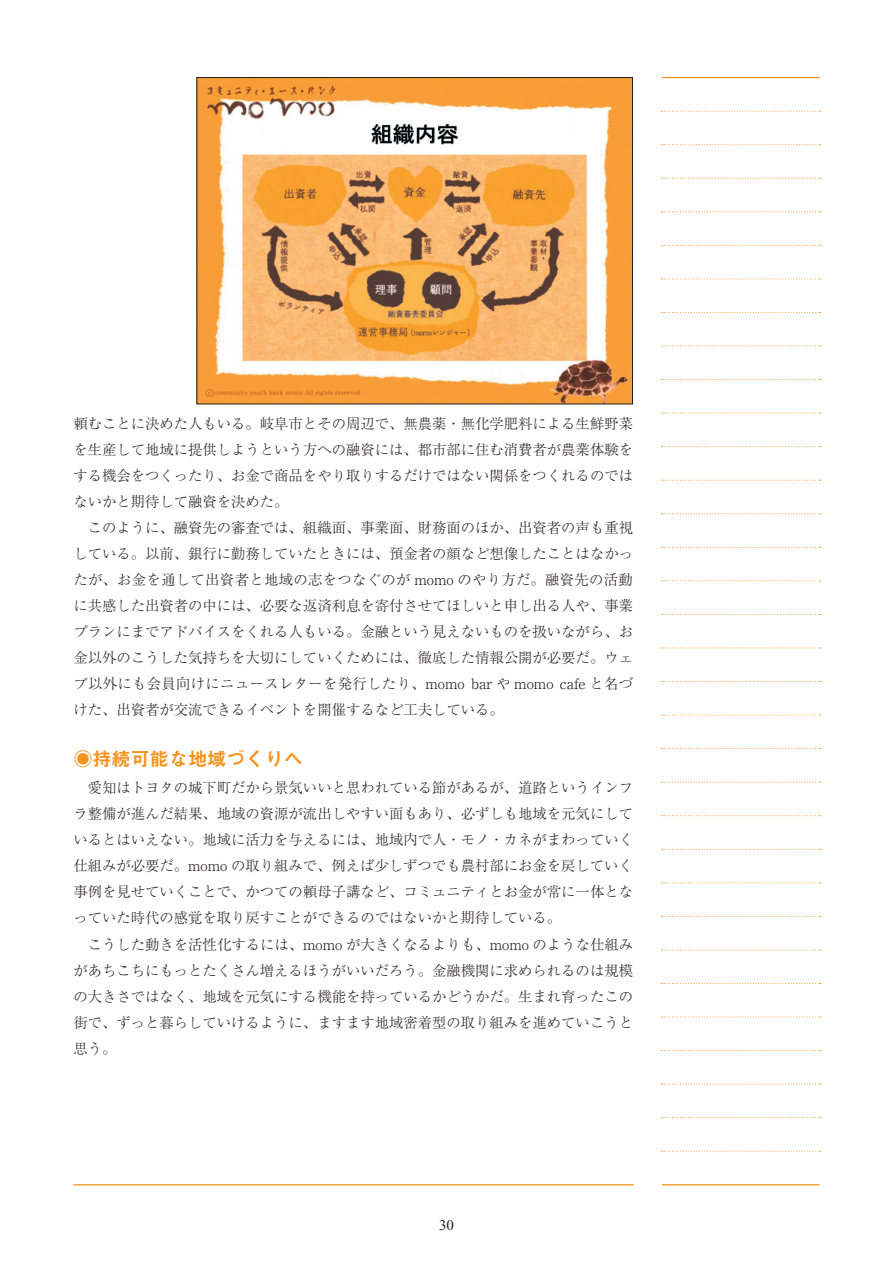
<style>
.page{position:relative;width:893px;height:1263px;background:#fff}
.page>*{position:absolute;margin:0;border:0;box-sizing:border-box;transform-origin:0 0}
.t1{font:19.2px "Midashi Go Pro MB31";color:#f7931d}
.t2{font:14.85px "Times New Roman";color:#231f20}
.t3{font:300 14.4px/26.1px "Ryumin Pro";color:#231f20;text-align:justify}
</style>
<div class="page">
<hr style="left:662px;top:1184px;width:158px;height:1px;background:#f7931d">
<svg style="left:662px;top:1151px;width:159px;height:1px"></svg>
<svg style="left:662px;top:1117px;width:159px;height:1px"></svg>
<svg style="left:662px;top:1084px;width:159px;height:1px"></svg>
<svg style="left:662px;top:1050px;width:159px;height:1px"></svg>
<svg style="left:662px;top:1016px;width:159px;height:1px"></svg>
<svg style="left:662px;top:983px;width:159px;height:1px"></svg>
<svg style="left:662px;top:949px;width:159px;height:1px"></svg>
<svg style="left:662px;top:916px;width:159px;height:1px"></svg>
<svg style="left:662px;top:882px;width:159px;height:1px"></svg>
<svg style="left:662px;top:849px;width:159px;height:1px"></svg>
<svg style="left:662px;top:815px;width:159px;height:1px"></svg>
<svg style="left:662px;top:782px;width:159px;height:1px"></svg>
<svg style="left:662px;top:748px;width:159px;height:1px"></svg>
<svg style="left:662px;top:715px;width:159px;height:1px"></svg>
<svg style="left:662px;top:681px;width:159px;height:1px"></svg>
<svg style="left:662px;top:647px;width:159px;height:1px"></svg>
<svg style="left:662px;top:614px;width:159px;height:1px"></svg>
<svg style="left:662px;top:580px;width:159px;height:1px"></svg>
<svg style="left:662px;top:547px;width:159px;height:1px"></svg>
<svg style="left:662px;top:513px;width:159px;height:1px"></svg>
<svg style="left:662px;top:480px;width:159px;height:1px"></svg>
<svg style="left:662px;top:446px;width:159px;height:1px"></svg>
<svg style="left:662px;top:413px;width:159px;height:1px"></svg>
<svg style="left:662px;top:379px;width:159px;height:1px"></svg>
<svg style="left:662px;top:346px;width:159px;height:1px"></svg>
<svg style="left:662px;top:312px;width:159px;height:1px"></svg>
<svg style="left:662px;top:278px;width:159px;height:1px"></svg>
<svg style="left:662px;top:245px;width:159px;height:1px"></svg>
<svg style="left:662px;top:211px;width:159px;height:1px"></svg>
<svg style="left:662px;top:178px;width:159px;height:1px"></svg>
<svg style="left:662px;top:144px;width:159px;height:1px"></svg>
<svg style="left:662px;top:111px;width:159px;height:1px"></svg>
<hr style="left:662px;top:77px;width:158px;height:1px;background:#f7931d">
<hr style="left:73px;top:1184px;width:560px;height:1px;background:#f7931d">
<img style="left:199px;top:79px;width:432px;height:323px">
<div style="left:197px;top:77px;width:436px;height:327px;border:1px solid #231f20"></div>
<p class="t3" style="left:73px;top:409px;width:561px">頼むことに決めた人もいる。岐阜市とその周辺で、無農薬・無化学肥料による生鮮野菜を生産して地域に提供しようという方への融資には、都市部に住む消費者が農業体験をする機会をつくったり、お金で商品をやり取りするだけではない関係をつくれるのではないかと期待して融資を決めた。</p>
<p class="t3" style="left:73px;top:513px;width:561px;text-indent:14px">このように、融資先の審査では、組織面、事業面、財務面のほか、出資者の声も重視している。以前、銀行に勤務していたときには、預金者の顔など想像したことはなかったが、お金を通して出資者と地域の志をつなぐのが momo のやり方だ。融資先の活動に共感した出資者の中には、必要な返済利息を寄付させてほしいと申し出る人や、事業プランにまでアドバイスをくれる人もいる。金融という見えないものを扱いながら、お金以外のこうした気持ちを大切にしていくためには、徹底した情報公開が必要だ。ウェブ以外にも会員向けにニュースレターを発行したり、momo bar や momo cafe と名づけた、出資者が交流できるイベントを開催するなど工夫している。</p>
<h1 class="t1" style="left:73px;top:743px;width:231px">◉持続可能な地域づくりへ</h1>
<p class="t3" style="left:73px;top:774px;width:561px;text-indent:14px">愛知はトヨタの城下町だから景気いいと思われている節があるが、道路というインフラ整備が進んだ結果、地域の資源が流出しやすい面もあり、必ずしも地域を元気にしているとはいえない。地域に活力を与えるには、地域内で人・モノ・カネがまわっていく仕組みが必要だ。momo の取り組みで、例えば少しずつでも農村部にお金を戻していく事例を見せていくことで、かつての頼母子講など、コミュニティとお金が常に一体となっていた時代の感覚を取り戻すことができるのではないかと期待している。</p>
<p class="t3" style="left:73px;top:930px;width:561px;text-indent:14px">こうした動きを活性化するには、momo が大きくなるよりも、momo のような仕組みがあちこちにもっとたくさん増えるほうがいいだろう。金融機関に求められるのは規模の大きさではなく、地域を元気にする機能を持っているかどうかだ。生まれ育ったこの街で、ずっと暮らしていけるように、ますます地域密着型の取り組みを進めていこうと思う。</p>
<p class="t2" style="left:439px;top:1217px;width:16px">30</p>
</div>
